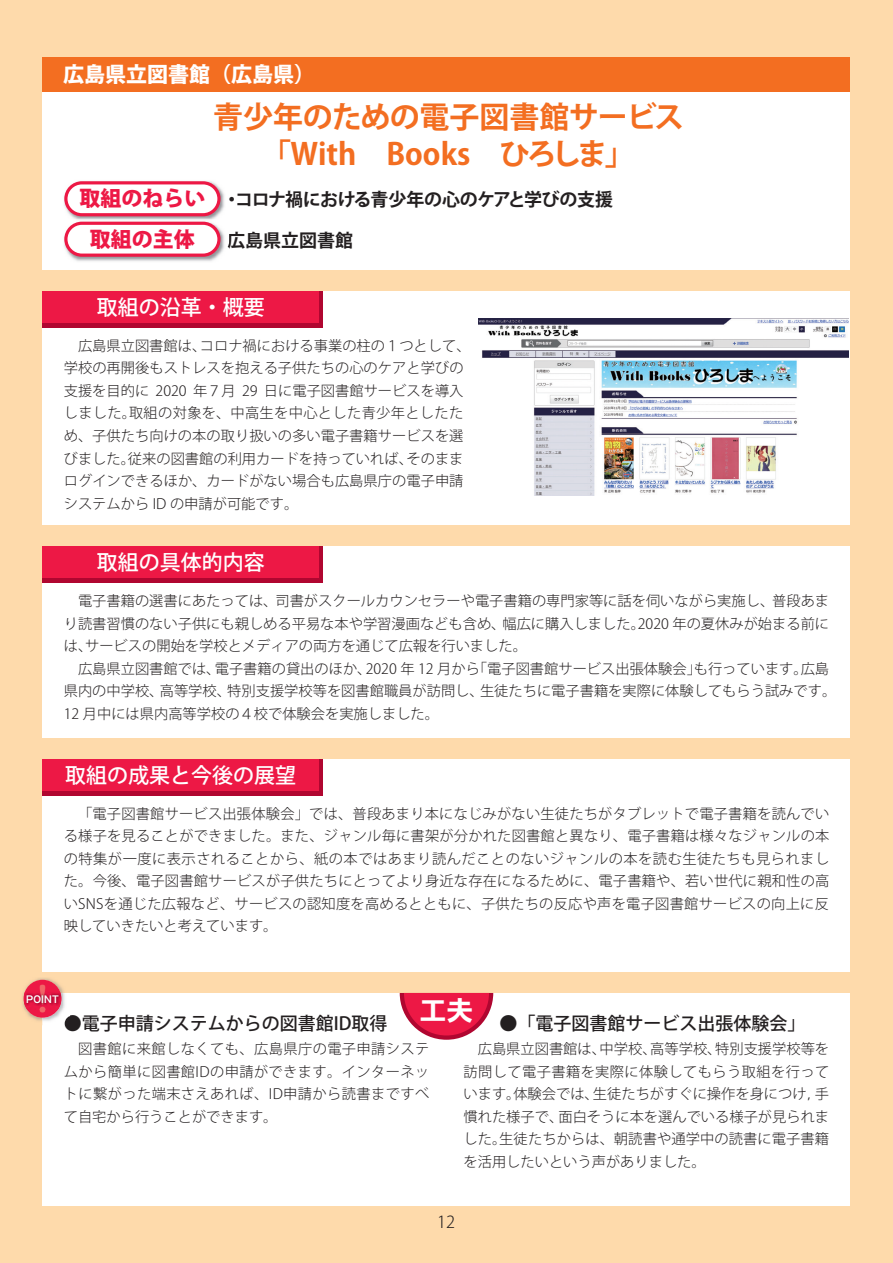
<style>
.page{position:relative;width:893px;height:1263px;background:#fedaab}
.page>*{position:absolute;margin:0;border:0;box-sizing:border-box;transform-origin:0 0}
.t1{font:800 36.9px "Ryumin Pr 5";color:#f16667}
.t2{font:700 30px/37.5px "Koz Go Pro";color:#f36e21;text-align:center}
.t3{font:27px "HGS Soei Kakugothic UB";color:#fff}
.t4{font:500 21px "Koz Go Pro";color:#fff}
.t5{font:800 21px "Koz Go Pro";color:#fff}
.t6{font:800 21px/40.3px "Koz Go Pro";color:#ed1845;text-align:center}
.t7{font:500 18px "Koz Go Pro";color:#231f20}
.t8{font:700 18px "Koz Go Pro";letter-spacing:-.02em;color:#231f20}
.t9{font:700 18px "Koz Go Pro";color:#231f20}
.t10{font:300 16.5px "Koz Go Pr 6 N";color:#231f20}
.t11{font:300 14.25px/22.5px "Koz Go Pro";color:#231f20;text-align:justify}
.t12{font:700 9.75px "Gothic MB101 Pr 5 De";letter-spacing:.02em;color:#fff;scale:.91 1}
</style>
<div class="page">
<div style="left:43px;top:57px;width:807px;height:213px;background:#fff"></div>
<div style="left:43px;top:291px;width:807px;height:234px;background:#fff"></div>
<div style="left:43px;top:546px;width:807px;height:192px;background:#fff"></div>
<div style="left:43px;top:759px;width:807px;height:213px;background:#fff"></div>
<div style="left:43px;top:993px;width:807px;height:212px;background:#fff"></div>
<div style="left:43px;top:57px;width:807px;height:34px;background:#f36e21"></div>
<div style="left:43px;top:291px;width:280px;height:36px;background:#b00630"></div>
<div style="left:43px;top:546px;width:280px;height:37px;background:#b00630"></div>
<div style="left:43px;top:759px;width:280px;height:36px;background:#b00630"></div>
<div style="left:43px;top:291px;width:276px;height:32px;background:#ed1845"></div>
<div style="left:43px;top:546px;width:276px;height:32px;background:#ed1845"></div>
<div style="left:43px;top:759px;width:276px;height:32px;background:#ed1845"></div>
<svg style="left:400px;top:993px;width:93px;height:47px"></svg>
<img style="left:478px;top:318px;width:370px;height:177px">
<img style="left:64px;top:181px;width:161px;height:39px">
<div style="left:66px;top:183px;width:153px;height:32px;background:#fff;border-radius:16px"></div>
<div style="left:64px;top:181px;width:157px;height:35px;border:3px solid #ed1845;border-radius:16px"></div>
<img style="left:64px;top:224px;width:164px;height:37px">
<img style="left:75px;top:221px;width:139px;height:3px">
<div style="left:66px;top:223px;width:153px;height:32px;background:#fff;border-radius:16px"></div>
<div style="left:64px;top:222px;width:157px;height:35px;border:3px solid #ed1845;border-radius:16px"></div>
<img style="left:22px;top:978px;width:42px;height:47px">
<img style="left:43px;top:1010px;width:22px;height:15px">
<svg style="left:65px;top:1016px;width:4px;height:9px"></svg>
<div style="left:24px;top:980px;width:37px;height:38px;background:#ed1845;border-radius:50%"></div>
<img style="left:61px;top:993px;width:4px;height:17px">
<img style="left:46px;top:992px;width:15px;height:18px">
<img style="left:24px;top:992px;width:22px;height:18px">
<h3 class="t5" style="left:63px;top:61px;width:253px">広島県立図書館（広島県）</h3>
<h3 class="t6" style="left:79px;top:180px;width:127px">取組のねらい取組の主体</h3>
<h2 class="t2" style="left:213px;top:100px;width:472px">青少年のための電子図書館サービス「With　Books　ひろしま」</h2>
<p class="t8" style="left:223px;top:188px;width:392px">・コロナ禍における青少年の心のケアと学びの支援</p>
<p class="t9" style="left:227px;top:228px;width:127px">広島県立図書館</p>
<h3 class="t4" style="left:97px;top:294px;width:169px">取組の沿革・概要</h3>
<p class="t11" style="left:64px;top:335px;width:408px;text-align:left;text-indent:14px">広島県立図書館は、コロナ禍における事業の柱の１つとして、学校の再開後もストレスを抱える子供たちの心のケアと学びの支援を目的に 2020 年７月 29 日に電子図書館サービスを導入しました。取組の対象を、中高生を中心とした青少年としたため、子供たち向けの本の取り扱いの多い電子書籍サービスを選びました。従来の図書館の利用カードを持っていれば、そのままログインできるほか、カードがない場合も広島県庁の電子申請システムから ID の申請が可能です。</p>
<h3 class="t4" style="left:97px;top:549px;width:169px">取組の具体的内容</h3>
<p class="t11" style="left:64px;top:590px;width:767px;text-indent:14px">電子書籍の選書にあたっては、司書がスクールカウンセラーや電子書籍の専門家等に話を伺いながら実施し、普段あまり読書習慣のない子供にも親しめる平易な本や学習漫画なども含め、幅広に購入しました。2020 年の夏休みが始まる前には、サービスの開始を学校とメディアの両方を通じて広報を行いました。</p>
<p class="t11" style="left:64px;top:657px;width:774px;text-align:left;text-indent:14px">広島県立図書館では、電子書籍の貸出のほか、2020 年 12 月から「電子図書館サービス出張体験会」も行っています。広島県内の中学校、高等学校、特別支援学校等を図書館職員が訪問し、生徒たちに電子書籍を実際に体験してもらう試みです。<br>12 月中には県内高等学校の４校で体験会を実施しました。</p>
<h3 class="t4" style="left:65px;top:761px;width:232px">取組の成果と今後の展望</h3>
<p class="t11" style="left:64px;top:802px;width:767px;text-indent:14px">「電子図書館サービス出張体験会」では、普段あまり本になじみがない生徒たちがタブレットで電子書籍を読んでいる様子を見ることができました。また、ジャンル毎に書架が分かれた図書館と異なり、電子書籍は様々なジャンルの本の特集が一度に表示されることから、紙の本ではあまり読んだことのないジャンルの本を読む生徒たちも見られました。今後、電子図書館サービスが子供たちにとってより身近な存在になるために、電子書籍や、若い世代に親和性の高いSNSを通じた広報など、サービスの認知度を高めるとともに、子供たちの反応や声を電子図書館サービスの向上に反映していきたいと考えています。</p>
<h1 class="t1" style="left:24px;top:969px;width:38px">！</h1>
<p class="t12" style="left:26px;top:991px;width:37px">POINT</p>
<h3 class="t3" style="left:419px;top:997px;width:55px">工夫</h3>
<p class="t7" style="left:463px;top:1012px;width:344px">　　●「電子図書館サービス出張体験会」</p>
<p class="t11" style="left:463px;top:1038px;width:367px;text-indent:14px">広島県立図書館は、中学校、高等学校、特別支援学校等を訪問して電子書籍を実際に体験してもらう取組を行っています。体験会では、生徒たちがすぐに操作を身につけ，手慣れた様子で、面白そうに本を選んでいる様子が見られました。生徒たちからは、朝読書や通学中の読書に電子書籍を活用したいという声がありました。</p>
<p class="t7" style="left:64px;top:1012px;width:325px">●電子申請システムからの図書館ID取得</p>
<p class="t11" style="left:64px;top:1038px;width:367px;text-indent:14px">図書館に来館しなくても、広島県庁の電子申請システムから簡単に図書館IDの申請ができます。インターネットに繋がった端末さえあれば、ID申請から読書まですべて自宅から行うことができます。</p>
<p class="t10" style="left:437px;top:1212px;width:19px">12</p>
</div>
